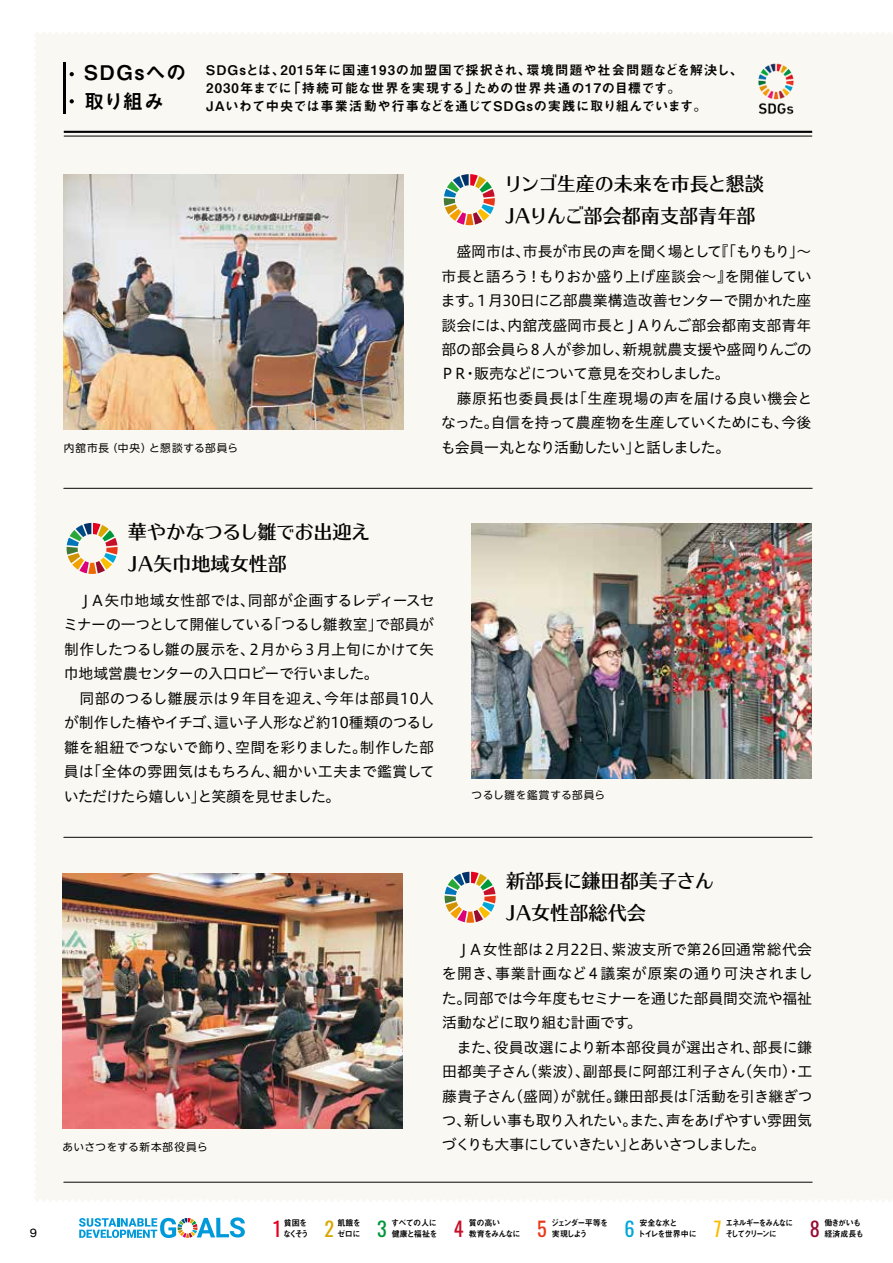
<style>
.page{position:relative;width:893px;height:1263px;background:#fff}
.page>*{position:absolute;margin:0;border:0;box-sizing:border-box;transform-origin:0 0}
.t1{font:20.25px/28.7px "Midashi Go Upr MB31";letter-spacing:.05em;color:#000}
.t2{font:20.25px "Oswald";color:#e5001e}
.t3{font:20.25px "Oswald";color:#d7a700}
.t4{font:20.25px "Oswald";color:#00973b}
.t5{font:20.25px "Oswald";color:#c60f28}
.t6{font:20.25px "Oswald";color:#e83819}
.t7{font:20.25px "Oswald";color:#00a6d9}
.t8{font:20.25px "Oswald";color:#fabd00}
.t9{font:20.25px "Oswald";color:#970b31}
.t10{font:19.2px/32px "UD Typos 512 Std";color:#050505}
.t11{font:14.85px/24.5px "Hiragino UD Sans Std N W4";letter-spacing:-.015em;color:#050505}
.t12{font:14.85px "Hiragino UD Sans Std N W4";letter-spacing:.005em;color:#050505}
.t13{font:14.85px/24.5px "Hiragino UD Sans Std N W4";letter-spacing:-.05em;color:#050505}
.t14{font:14.85px "Hiragino UD Sans Std N W4";letter-spacing:-.04em;color:#050505}
.t15{font:14.85px/24.5px "Hiragino UD Sans Std N W4";letter-spacing:.01em;color:#050505}
.t16{font:14.85px/24.5px "Hiragino UD Sans Std N W4";letter-spacing:-.06em;color:#050505}
.t17{font:14.85px "Hiragino UD Sans Std N W4";letter-spacing:.015em;color:#050505}
.t18{font:14.85px/24.5px "Hiragino UD Sans Std N W4";letter-spacing:-.075em;color:#050505}
.t19{font:14.85px/24.5px "Hiragino UD Sans Std N W4";letter-spacing:-.045em;color:#050505}
.t20{font:14.85px/24.5px "Hiragino UD Sans Std N W4";letter-spacing:-.035em;color:#050505}
.t21{font:14.85px "Hiragino UD Sans Std N W4";letter-spacing:.025em;color:#050505}
.t22{font:14.85px "Hiragino UD Sans Std N W4";letter-spacing:.035em;color:#050505}
.t23{font:14.85px "Hiragino UD Sans Std N W4";letter-spacing:.02em;color:#050505}
.t24{font:13.35px/18px "Midashi Go Upr MB31";letter-spacing:.05em;color:#050505}
.t25{font:13.35px "Midashi Go Upr MB31";letter-spacing:.08em;color:#050505}
.t26{font:13.35px "Midashi Go Upr MB31";letter-spacing:.015em;color:#050505}
.t27{font:10.65px "UD Shin Go NT Pro";letter-spacing:.06em;color:#050505}
.t28{font:10.65px "Hira Kaku Pro N W5";color:#000}
.t29{font:8.55px "Midashi Go Upr MB31";letter-spacing:-.095em;color:#050505;scale:.95 1}
.t30{font:8.55px "Midashi Go Upr MB31";letter-spacing:-.12em;color:#050505;scale:.9 1}
.t31{font:8.55px "Midashi Go Upr MB31";letter-spacing:-.195em;color:#050505;scale:.9 1}
</style>
<div class="page">
<svg style="left:79px;top:1217px;width:166px;height:21px"></svg>
<img style="left:34px;top:32px;width:859px;height:1170px">
<h1 class="t1" style="left:84px;top:57px;width:104px">SDGsへの取り組み</h1>
<p class="t24" style="left:526px;top:60px;width:218px">環境問題や社会問題などを解決し、</p>
<p class="t25" style="left:280px;top:59px;width:252px">2015年に国連193の加盟国で採択され、</p>
<p class="t24" style="left:206px;top:60px;width:80px">SDGsとは、</p>
<p class="t26" style="left:287px;top:77px;width:193px">「持続可能な世界を実現する」</p>
<p class="t24" style="left:206px;top:78px;width:502px">2030年までに<br>JAいわて中央では事業活動や行事などを通じてSDGsの実践に取り組んでいます。</p>
<p class="t24" style="left:474px;top:78px;width:209px">ための世界共通の17の目標です。</p>
<p class="t10" style="left:501px;top:166px;width:264px">リンゴ生産の未来を市長と懇談<br>ＪＡりんご部会都南支部青年部</p>
<p class="t11" style="left:523px;top:239px;width:201px">市長が市民の声を聞く場として</p>
<p class="t11" style="left:714px;top:239px;width:99px">『「もりもり ~「</p>
<p class="t11" style="left:441px;top:239px;width:90px">　盛岡市は、</p>
<p class="t12" style="left:539px;top:265px;width:195px">もりおか盛り上げ座談会～』</p>
<p class="t11" style="left:725px;top:263px;width:88px">を開催してい</p>
<p class="t11" style="left:441px;top:263px;width:89px">市長と語ろう</p>
<p class="t11" style="left:441px;top:287px;width:372px">ます１。月30日に乙部農業構造改善センターで開かれた座</p>
<p class="t12" style="left:507px;top:314px;width:305px">内舘茂盛岡市長とＪＡりんご部会都南支部青年</p>
<p class="t11" style="left:526px;top:263px;width:16px">！</p>
<p class="t11" style="left:441px;top:312px;width:75px">談会には、</p>
<p class="t13" style="left:440px;top:336px;width:291px">部の部会員ら８人が参加し、<br>ＰＲ販売などについて意見を交わしました。</p>
<p class="t11" style="left:622px;top:336px;width:191px">新規就農支援や盛岡りんごの</p>
<p class="t11" style="left:463px;top:361px;width:16px">・</p>
<p class="t17" style="left:572px;top:387px;width:242px">「生産現場の声を届ける良い機会と</p>
<p class="t22" style="left:441px;top:387px;width:139px">　藤原拓也委員長は</p>
<p class="t27" style="left:107px;top:439px;width:46px">（中央）</p>
<p class="t27" style="left:149px;top:439px;width:91px">と懇談する部員ら</p>
<p class="t27" style="left:64px;top:439px;width:47px">内舘市長</p>
<p class="t14" style="left:491px;top:411px;width:299px">自信を持って農産物を生産していくためにも、</p>
<p class="t11" style="left:781px;top:410px;width:31px">今後</p>
<p class="t16" style="left:441px;top:410px;width:291px">なった。<br>も会員一丸となり活動したいと話しました。</p>
<p class="t11" style="left:626px;top:434px;width:16px">」</p>
<p class="t10" style="left:124px;top:515px;width:248px">華やかなつるし雛でお出迎え<br>ＪＡ矢巾地域女性部</p>
<p class="t14" style="left:248px;top:589px;width:188px">同部が企画するレディースセ</p>
<p class="t12" style="left:64px;top:589px;width:192px">　ＪＡ矢巾地域女性部では、</p>
<p class="t11" style="left:375px;top:612px;width:61px">で部員が</p>
<p class="t11" style="left:266px;top:612px;width:118px">「つるし雛教室」</p>
<p class="t13" style="left:63px;top:612px;width:213px">ミナーの一つとして開催している</p>
<p class="t11" style="left:64px;top:636px;width:371px">制作したつるし雛の展示を２、月から３月上旬にかけて矢</p>
<p class="t11" style="left:64px;top:661px;width:316px">巾地域営農センターの入口ロビーで行いました。</p>
<p class="t23" style="left:324px;top:687px;width:112px">今年は部員10人</p>
<p class="t11" style="left:214px;top:685px;width:222px;text-indent:-150px">　同部のつるし雛展示は９年目を迎え、<br>這い子人形など約10種類のつるし</p>
<p class="t16" style="left:64px;top:709px;width:159px">が制作した椿やイチゴ、</p>
<p class="t11" style="left:64px;top:734px;width:179px">雛を組紐でつないで飾り、</p>
<p class="t11" style="left:360px;top:734px;width:76px">制作した部</p>
<p class="t11" style="left:235px;top:734px;width:133px">空間を彩りました。</p>
<p class="t17" style="left:87px;top:760px;width:195px">「全体の雰囲気はもちろん、</p>
<p class="t12" style="left:273px;top:760px;width:164px">細かい工夫まで鑑賞して</p>
<p class="t19" style="left:64px;top:758px;width:278px">員は<br>いただけたら嬉しいと笑顔を見せました。</p>
<p class="t11" style="left:191px;top:783px;width:16px">」</p>
<p class="t27" style="left:472px;top:787px;width:135px">つるし雛を鑑賞する部員ら</p>
<p class="t27" style="left:62px;top:1138px;width:147px">あいさつをする新本部役員ら</p>
<p class="t28" style="left:30px;top:1224px;width:9px">9</p>
<p class="t10" style="left:502px;top:864px;width:214px">新部長に鎌田都美子さん<br>ＪＡ女性部総代会</p>
<p class="t21" style="left:611px;top:938px;width:202px">紫波支所で第26回通常総代会</p>
<p class="t15" style="left:495px;top:936px;width:319px;text-indent:-53px">　ＪＡ女性部は２月22日、<br>事業計画など４議案が原案の通り可決されまし</p>
<p class="t11" style="left:464px;top:960px;width:350px;text-indent:-22px">を開き、<br>同部では今年度もセミナーを通じた部員間交流や福祉</p>
<p class="t20" style="left:442px;top:985px;width:202px">た。<br>活動などに取り組む計画です。</p>
<p class="t12" style="left:494px;top:1036px;width:267px">役員改選により新本部役員が選出され、</p>
<p class="t11" style="left:752px;top:1034px;width:61px">部長に鎌</p>
<p class="t11" style="left:442px;top:1034px;width:60px">　また、</p>
<p class="t11" style="left:522px;top:1058px;width:69px">（紫波）、</p>
<p class="t11" style="left:738px;top:1058px;width:65px">（矢巾）・</p>
<p class="t11" style="left:442px;top:1058px;width:89px">田都美子さん</p>
<p class="t15" style="left:583px;top:1058px;width:164px">副部長に阿部江利子さん</p>
<p class="t11" style="left:797px;top:1058px;width:16px">工</p>
<p class="t11" style="left:561px;top:1083px;width:62px">が就任。</p>
<p class="t11" style="left:681px;top:1083px;width:133px">「活動を引き継ぎつ</p>
<p class="t11" style="left:508px;top:1083px;width:62px">（盛岡）</p>
<p class="t11" style="left:614px;top:1083px;width:76px">鎌田部長は</p>
<p class="t11" style="left:442px;top:1083px;width:75px">藤貴子さん</p>
<p class="t11" style="left:666px;top:1107px;width:148px">声をあげやすい雰囲気</p>
<p class="t14" style="left:464px;top:1109px;width:175px">新しい事も取り入れたい。</p>
<p class="t11" style="left:629px;top:1107px;width:45px">また、</p>
<p class="t18" style="left:442px;top:1107px;width:325px">つ、<br>づくりも大事にしていきたいとあいさつしました。</p>
<p class="t11" style="left:620px;top:1132px;width:16px">」</p>
<h1 class="t2" style="left:273px;top:1211px;width:9px">1</h1>
<p class="t29" style="left:284px;top:1216px;width:26px">貧困を</p>
<p class="t29" style="left:283px;top:1227px;width:29px">なくそう</p>
<h1 class="t3" style="left:325px;top:1211px;width:11px">2</h1>
<p class="t29" style="left:338px;top:1216px;width:26px">飢餓を</p>
<p class="t29" style="left:337px;top:1227px;width:26px">ゼロに</p>
<h1 class="t4" style="left:377px;top:1211px;width:11px">3</h1>
<p class="t29" style="left:391px;top:1216px;width:50px">すべての人に</p>
<p class="t29" style="left:392px;top:1227px;width:50px">健康と福祉を</p>
<h1 class="t5" style="left:454px;top:1211px;width:11px">4</h1>
<p class="t29" style="left:469px;top:1216px;width:35px">質の高い</p>
<p class="t29" style="left:469px;top:1227px;width:56px">教育をみんなに</p>
<h1 class="t6" style="left:537px;top:1211px;width:11px">5</h1>
<p class="t29" style="left:551px;top:1216px;width:62px">ジェンダー平等を</p>
<p class="t29" style="left:552px;top:1227px;width:39px">実現しよう</p>
<h1 class="t7" style="left:625px;top:1211px;width:12px">6</h1>
<p class="t29" style="left:639px;top:1216px;width:41px">安全な水と</p>
<p class="t29" style="left:638px;top:1227px;width:64px">トイレを世界中に</p>
<h1 class="t8" style="left:714px;top:1211px;width:9px">7</h1>
<p class="t30" style="left:726px;top:1216px;width:77px">エネルギーをみんなに</p>
<p class="t31" style="left:725px;top:1227px;width:59px">そしてクリーンに</p>
<h1 class="t9" style="left:810px;top:1211px;width:12px">8</h1>
<p class="t29" style="left:824px;top:1216px;width:40px">働きがいも</p>
<p class="t29" style="left:824px;top:1227px;width:43px">経済成長も</p>
</div>
